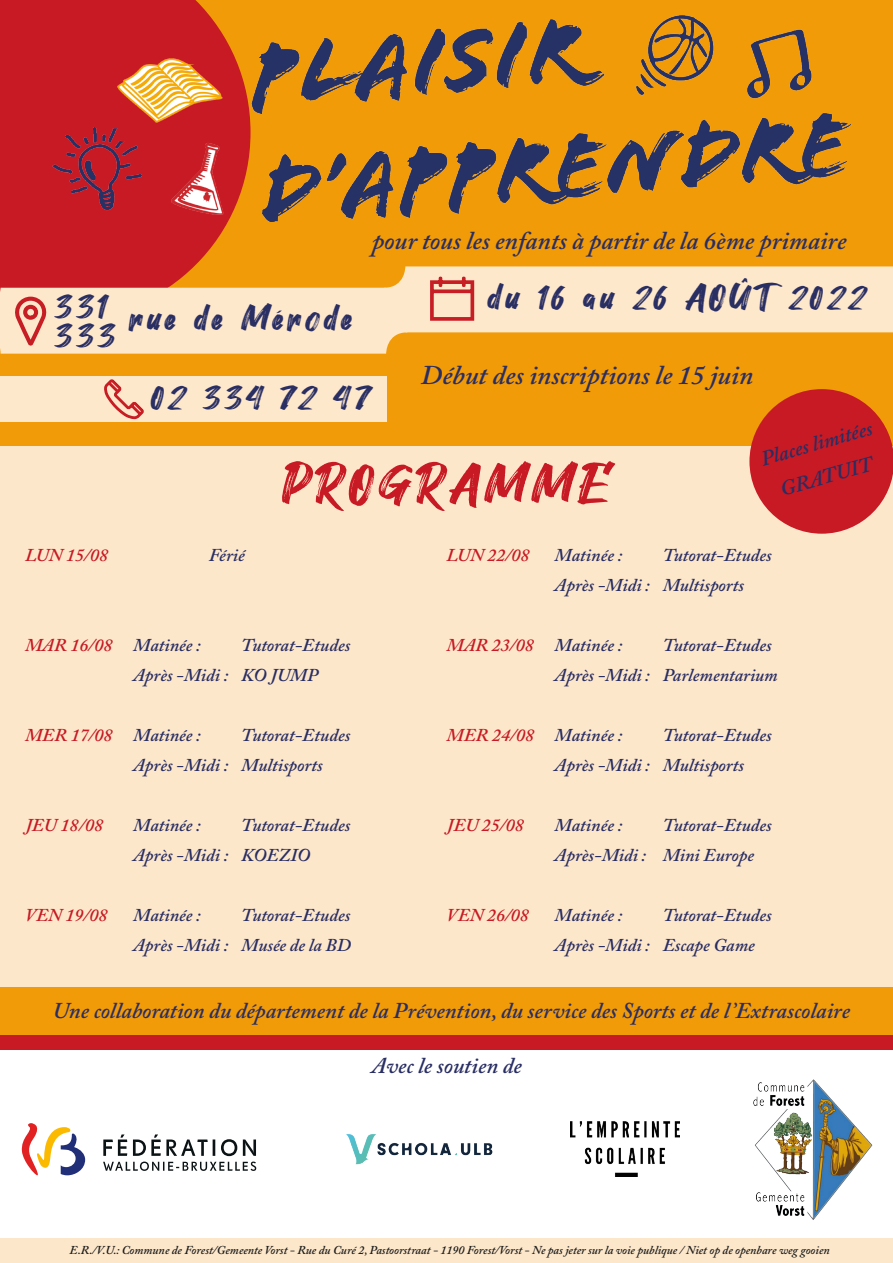
<style>
.page{position:relative;width:893px;height:1263px;background:#fff}
.page>*{position:absolute;margin:0;border:0;box-sizing:border-box;transform-origin:0 0}
.t1{font:57px "Hey August";letter-spacing:.09em;color:#c71a24}
.t2{font:37.5px "Hey August";letter-spacing:.09em;color:#292e63}
.t3{font:italic 600 27px "Adobe Caslon Pro";color:#292e63}
.t4{font:italic 600 25.5px "Adobe Caslon Pro";color:#292e63}
.t5{font:italic 600 22.5px "Adobe Caslon Pro";color:#292e63}
.t6{font:italic 600 21px "Adobe Caslon Pro";color:#292e63}
.t7{font:italic 600 18px "Adobe Caslon Pro";color:#292e63}
.t8{font:italic 600 18px "Adobe Caslon Pro";color:#c71a24}
.t9{font:italic 600 12px "Adobe Caslon Pro";color:#1d1d1b}
.s1{color:#292e63}
</style>
<div class="page">
<div style="left:0;top:981px;width:893px;height:62px;background:#f29b08"></div>
<div style="left:0;top:0;width:893px;height:469px;background:#f29b08"></div>
<div style="left:0;top:0;width:228px;height:266px;background:#c71a24"></div>
<img style="left:753px;top:1079px;width:120px;height:141px">
<img style="left:53px;top:16px;width:798px;height:206px">
<svg style="left:103px;top:1134px;width:153px;height:37px"></svg>
<svg style="left:21px;top:1123px;width:64px;height:52px"></svg>
<img style="left:346px;top:1134px;width:147px;height:31px">
<img style="left:571px;top:1121px;width:108px;height:55px">
<div style="left:0;top:1035px;width:893px;height:15px;background:#c71a24"></div>
<div style="left:0;top:1238px;width:893px;height:25px;background:#fde7cb"></div>
<div style="left:0;top:376px;width:386px;height:46px;background:#fee8cb"></div>
<div style="left:0;top:446px;width:893px;height:540px;background:#fde7cb"></div>
<svg style="left:104px;top:379px;width:40px;height:41px"></svg>
<svg style="left:0;top:266px;width:893px;height:88px"></svg>
<svg style="left:749px;top:389px;width:144px;height:145px"></svg>
<p class="t2" style="left:55px;top:286px;width:54px">331</p>
<p class="t2" style="left:55px;top:315px;width:63px">333</p>
<p class="t2" style="left:130px;top:299px;width:225px">rue de Mérode</p>
<p class="t4" style="left:372px;top:225px;width:476px">pour tous les enfants à partir de la 6ème primaire</p>
<p class="t2" style="left:488px;top:277px;width:379px">du 16 au 26 AOÛT 2022</p>
<p class="t2" style="left:151px;top:377px;width:221px">02 334 72 47</p>
<p class="t3" style="left:421px;top:359px;width:334px">Début des inscriptions le 15 juin</p>
<p class="t1" style="left:282px;top:454px;width:330px">PROGRAMME</p>
<p class="t6" style="left:758px;top:447px;width:117px;rotate:-16deg">Places limitées</p>
<p class="t6" style="left:777px;top:477px;width:96px;rotate:-16deg">GRATUIT</p>
<p class="t8" style="left:25px;top:544px;width:84px">LUN 15/08</p>
<p class="t7" style="left:209px;top:544px;width:38px">Férié</p>
<p class="t8" style="left:25px;top:634px;width:177px">MAR 16/08 <span class="s1">Matinée :</span></p>
<p class="t7" style="left:241px;top:634px;width:111px">Tutorat-Etudes</p>
<p class="t7" style="left:133px;top:664px;width:186px">Après -Midi : KO JUMP</p>
<p class="t8" style="left:25px;top:724px;width:177px">MER 17/08 <span class="s1">Matinée :</span></p>
<p class="t7" style="left:241px;top:724px;width:111px">Tutorat-Etudes</p>
<p class="t7" style="left:133px;top:754px;width:191px">Après -Midi : Multisports</p>
<p class="t8" style="left:25px;top:814px;width:79px">JEU 18/08</p>
<p class="t7" style="left:133px;top:814px;width:69px">Matinée :</p>
<p class="t7" style="left:241px;top:814px;width:111px">Tutorat-Etudes</p>
<p class="t7" style="left:133px;top:844px;width:179px">Après -Midi : KOEZIO</p>
<p class="t8" style="left:25px;top:904px;width:84px">VEN 19/08</p>
<p class="t7" style="left:133px;top:904px;width:69px">Matinée :</p>
<p class="t7" style="left:241px;top:904px;width:111px">Tutorat-Etudes</p>
<p class="t7" style="left:133px;top:934px;width:219px">Après -Midi : Musée de la BD</p>
<p class="t8" style="left:447px;top:544px;width:84px">LUN 22/08</p>
<p class="t7" style="left:555px;top:544px;width:69px">Matinée :</p>
<p class="t7" style="left:663px;top:544px;width:111px">Tutorat-Etudes</p>
<p class="t7" style="left:555px;top:574px;width:191px">Après -Midi : Multisports</p>
<p class="t8" style="left:447px;top:634px;width:177px">MAR 23/08 <span class="s1">Matinée :</span></p>
<p class="t7" style="left:663px;top:634px;width:111px">Tutorat-Etudes</p>
<p class="t7" style="left:555px;top:664px;width:225px">Après -Midi : Parlementarium</p>
<p class="t8" style="left:447px;top:724px;width:177px">MER 24/08 <span class="s1">Matinée :</span></p>
<p class="t7" style="left:663px;top:724px;width:111px">Tutorat-Etudes</p>
<p class="t7" style="left:555px;top:754px;width:191px">Après -Midi : Multisports</p>
<p class="t8" style="left:447px;top:814px;width:79px">JEU 25/08</p>
<p class="t7" style="left:555px;top:814px;width:69px">Matinée :</p>
<p class="t7" style="left:663px;top:814px;width:111px">Tutorat-Etudes</p>
<p class="t7" style="left:555px;top:844px;width:201px">Après-Midi : Mini Europe</p>
<p class="t8" style="left:447px;top:904px;width:84px">VEN 26/08</p>
<p class="t7" style="left:555px;top:904px;width:69px">Matinée :</p>
<p class="t7" style="left:663px;top:904px;width:111px">Tutorat-Etudes</p>
<p class="t7" style="left:555px;top:934px;width:202px">Après -Midi : Escape Game</p>
<p class="t5" style="left:53px;top:997px;width:799px">Une collaboration du département de la Prévention, du service des Sports et de l’Extrascolaire</p>
<p class="t5" style="left:371px;top:1052px;width:152px">Avec le soutien de</p>
<p class="t9" style="left:70px;top:1242px;width:762px">E.R./V.U.: Commune de Forest/Gemeente Vorst - Rue du Curé 2, Pastoorstraat - 1190 Forest/Vorst - Ne pas jeter sur la voie publique / Niet op de openbare weg gooien</p>
</div>
